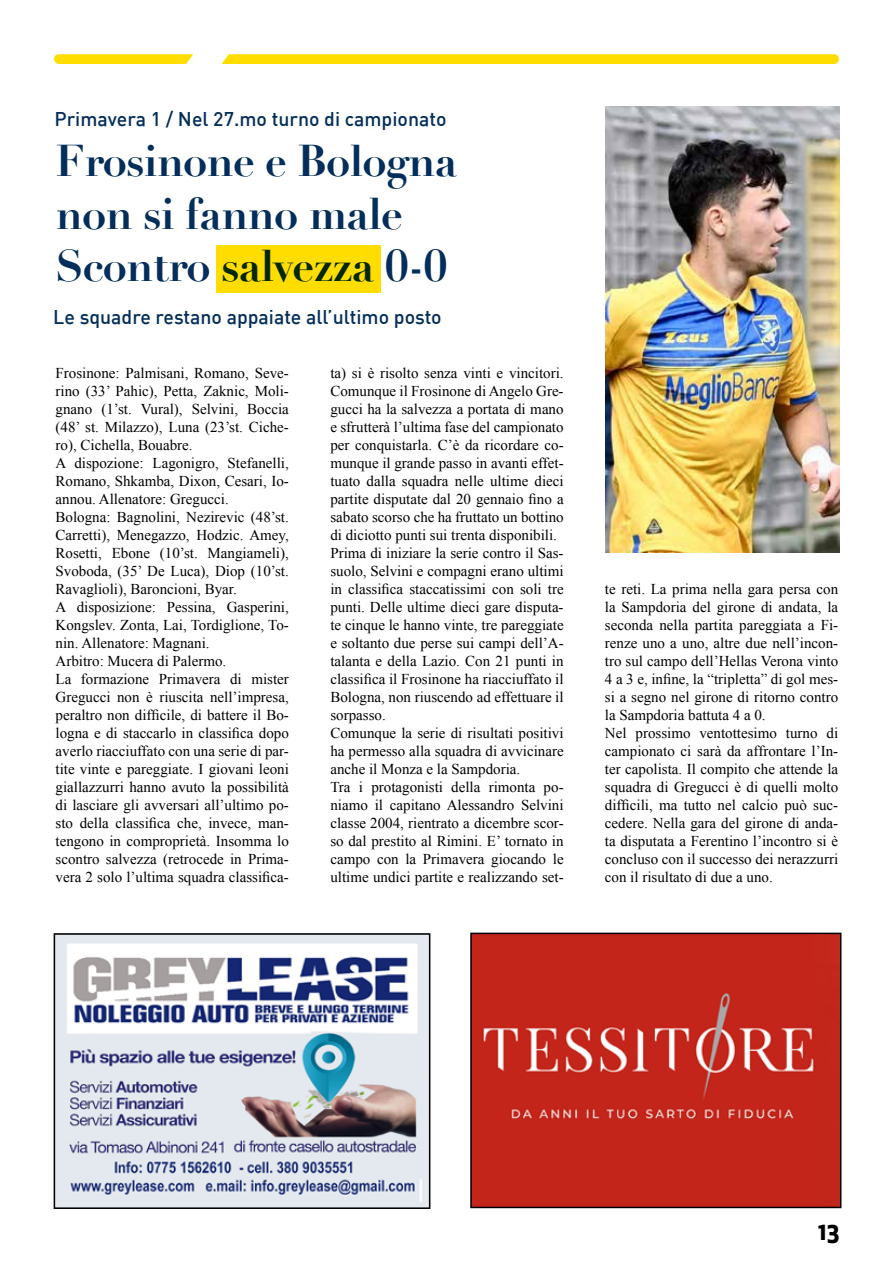
<style>
.page{position:relative;width:893px;height:1263px;background:#fff}
.page>*{position:absolute;margin:0;border:0;box-sizing:border-box;transform-origin:0 0}
.t1{font:700 43.5px/52.5px "Didot";letter-spacing:-.02em;color:#032d5a}
.t2{font:700 24px "Apex New";color:#000}
.t3{font:500 19.5px "DIN";color:#032d5a}
.t4{font:15px/18px "Times New Roman";color:#000}
</style>
<div class="page">
<div style="left:54px;top:54px;width:785px;height:10px;background:#fd0;border-radius:5px"></div>
<svg style="left:182px;top:54px;width:47px;height:10px"></svg>
<div style="left:217px;top:245px;width:164px;height:48px;background:#fd0"></div>
<img style="left:606px;top:107px;width:234px;height:445px">
<img style="left:57px;top:936px;width:370px;height:270px">
<div style="left:54px;top:933px;width:376px;height:276px;border:2px solid #000"></div>
<img style="left:473px;top:936px;width:365px;height:269px">
<div style="left:470px;top:933px;width:371px;height:275px;border:2px solid #000"></div>
<h3 class="t3" style="left:54px;top:107px;width:393px">Primavera 1 / Nel 27.mo turno di campionato</h3>
<h1 class="t1" style="left:56px;top:135px;width:403px">Frosinone e Bologna non si fanno male<br>Scontro salvezza 0-0</h1>
<h3 class="t3" style="left:53px;top:304px;width:390px">Le squadre restano appaiate all’ultimo posto</h3>
<p class="t4" style="left:56px;top:364px;width:235px">Frosinone: Palmisani, Romano, Seve&shy;rino (33’ Pahic), Petta, Zaknic, Moli&shy;gnano (1’st. Vural), Selvini, Boccia (48’ st. Milazzo), Luna (23’st. Ciche&shy;ro), Cichella, Bouabre.<br>A dispozione: Lagonigro, Stefanelli, Romano, Shkamba, Dixon, Cesari, Io&shy;annou. Allenatore: Gregucci.<br>Bologna: Bagnolini, Nezirevic (48’st.<br>Carretti), Menegazzo, Hodzic. Amey, Rosetti, Ebone (10’st. Mangiameli), Svoboda, (35’ De Luca), Diop (10’st.<br>Ravaglioli), Baroncioni, Byar.<br>A disposizione: Pessina, Gasperini, Kongslev. Zonta, Lai, Tordiglione, To&shy;nin. Allenatore: Magnani.<br>Arbitro: Mucera di Palermo.<br>La formazione Primavera di mister Gregucci non è riuscita nell’impresa, peraltro non difficile, di battere il Bo&shy;logna e di staccarlo in classifica dopo averlo riacciuffato con una serie di par&shy;tite vinte e pareggiate. I giovani leoni giallazzurri hanno avuto la possibilità di lasciare gli avversari all’ultimo po&shy;sto della classifica che, invece, man&shy;tengono in comproprietà. Insomma lo scontro salvezza (retrocede in Prima&shy;vera 2 solo l’ultima squadra classifica-</p>
<p class="t4" style="left:330px;top:364px;width:235px">ta) si è risolto senza vinti e vincitori.<br>Comunque il Frosinone di Angelo Gre&shy;gucci ha la salvezza a portata di mano e sfrutterà l’ultima fase del campionato per conquistarla. C’è da ricordare co&shy;munque il grande passo in avanti effet&shy;tuato dalla squadra nelle ultime dieci partite disputate dal 20 gennaio fino a sabato scorso che ha fruttato un bottino di diciotto punti sui trenta disponibili.<br>Prima di iniziare la serie contro il Sas&shy;suolo, Selvini e compagni erano ultimi in classifica staccatissimi con soli tre punti. Delle ultime dieci gare disputa&shy;te cinque le hanno vinte, tre pareggiate e soltanto due perse sui campi dell’A&shy;talanta e della Lazio. Con 21 punti in classifica il Frosinone ha riacciuffato il Bologna, non riuscendo ad effettuare il sorpasso.<br>Comunque la serie di risultati positivi ha permesso alla squadra di avvicinare anche il Monza e la Sampdoria.<br>Tra i protagonisti della rimonta po&shy;niamo il capitano Alessandro Selvini classe 2004, rientrato a dicembre scor&shy;so dal prestito al Rimini. E’ tornato in campo con la Primavera giocando le ultime undici partite e realizzando set-</p>
<p class="t4" style="left:605px;top:580px;width:235px">te reti. La prima nella gara persa con la Sampdoria del girone di andata, la seconda nella partita pareggiata a Fi&shy;renze uno a uno, altre due nell’incon&shy;tro sul campo dell’Hellas Verona vinto 4 a 3 e, infine, la “tripletta” di gol mes&shy;si a segno nel girone di ritorno contro la Sampdoria battuta 4 a 0.<br>Nel prossimo ventottesimo turno di campionato ci sarà da affrontare l’In&shy;ter capolista. Il compito che attende la squadra di Gregucci è di quelli molto difficili, ma tutto nel calcio può suc&shy;cedere. Nella gara del girone di anda&shy;ta disputata a Ferentino l’incontro si è concluso con il successo dei nerazzurri con il risultato di due a uno.</p>
<h2 class="t2" style="left:818px;top:1213px;width:23px">13</h2>
</div>
